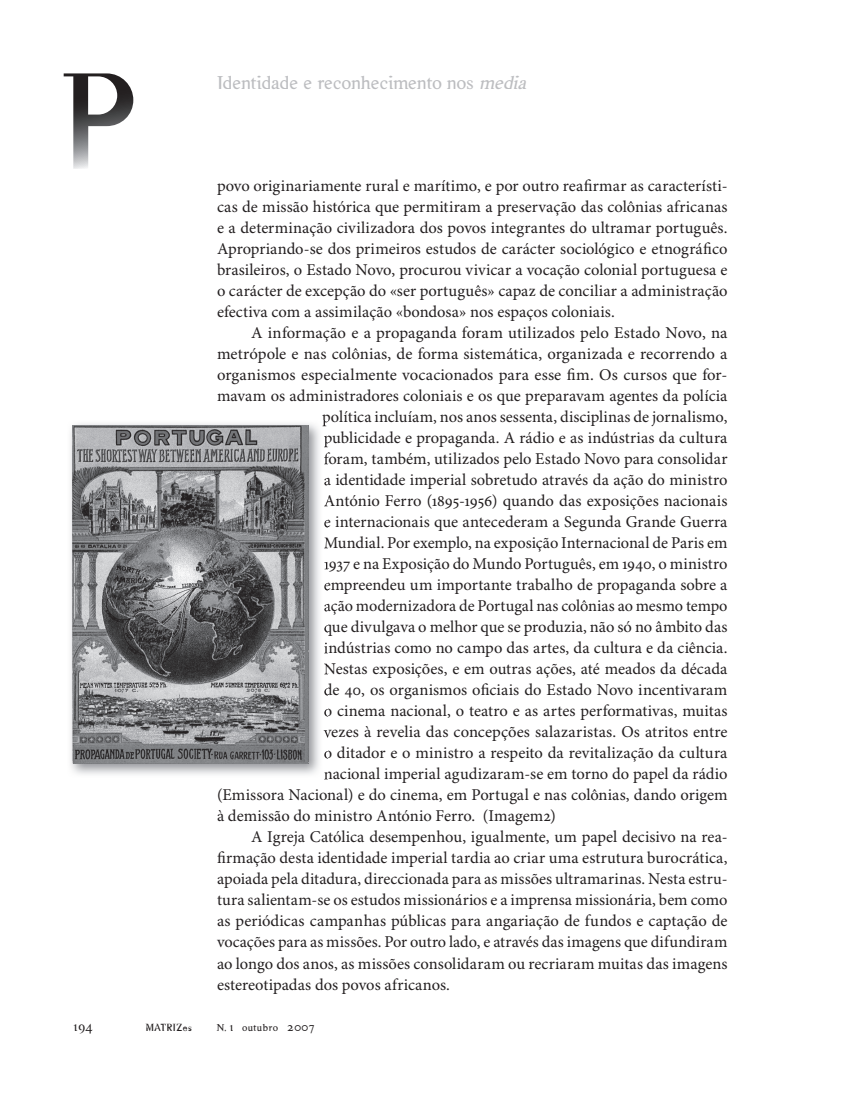
<style>
.page{position:relative;width:851px;height:1106px;background:#fff}
.page>*{position:absolute;margin:0;border:0;box-sizing:border-box;transform-origin:0 0}
.t1{font:19.5px "Hard Times";letter-spacing:.01em;color:#bcbdc0}
.t2{font:16.5px/21px "Minion Pro";color:#231f20;text-align:justify}
.t3{font:13.5px "Hard Times";color:#231f20}
.t4{font:10.5px "Hard Times";color:#231f20}
.t5{font:9px "Linotype Futoni";letter-spacing:.05em;color:#231f20}
.s1{font-style:italic}
.s2{font-size:12px}
</style>
<div class="page">
<svg style="left:64px;top:73px;width:69px;height:96px"></svg>
<img style="left:70px;top:423px;width:257px;height:352px">
<svg style="left:322px;top:420px;width:5px;height:6px"></svg>
<img style="left:324px;top:431px;width:3px;height:16px">
<img style="left:324px;top:452px;width:3px;height:16px">
<img style="left:324px;top:473px;width:3px;height:16px">
<img style="left:324px;top:494px;width:3px;height:16px">
<img style="left:324px;top:515px;width:3px;height:16px">
<img style="left:324px;top:536px;width:3px;height:16px">
<img style="left:324px;top:557px;width:3px;height:16px">
<img style="left:324px;top:578px;width:3px;height:16px">
<img style="left:324px;top:599px;width:3px;height:16px">
<img style="left:324px;top:620px;width:3px;height:16px">
<img style="left:324px;top:641px;width:3px;height:16px">
<img style="left:324px;top:662px;width:3px;height:16px">
<img style="left:324px;top:683px;width:3px;height:16px">
<img style="left:324px;top:704px;width:3px;height:16px">
<img style="left:323px;top:725px;width:4px;height:16px">
<img style="left:324px;top:746px;width:3px;height:16px">
<img style="left:324px;top:767px;width:3px;height:13px">
<img style="left:72px;top:426px;width:236px;height:337px">
<p class="t1" style="left:217px;top:70px;width:316px">Identidade e reconhecimento nos <span class="s1">media</span></p>
<p class="t2" style="left:217px;top:176px;width:512px">povo originariamente rural e marítimo, e por outro reafirmar as característi&shy;cas de missão histórica que permitiram a preservação das colônias africanas e a determinação civilizadora dos povos integrantes do ultramar português.<br>Apropriando-se dos primeiros estudos de carácter sociológico e etnográfico brasileiros, o Estado Novo, procurou vivicar a vocação colonial portuguesa e o carácter de excepção do «ser português» capaz de conciliar a administração efectiva com a assimilação «bondosa» nos espaços coloniais.</p>
<p class="t2" style="left:251px;top:323px;width:478px">A informação e a propaganda foram utilizados pelo Estado Novo, na</p>
<p class="t2" style="left:217px;top:344px;width:512px">metrópole e nas colônias, de forma sistemática, organizada e recorrendo a</p>
<p class="t2" style="left:217px;top:365px;width:512px">organismos especialmente vocacionados para esse fim. Os cursos que for-</p>
<p class="t2" style="left:217px;top:386px;width:512px">mavam os administradores coloniais e os que preparavam agentes da polícia</p>
<p class="t2" style="left:322px;top:407px;width:407px">política incluíam, nos anos sessenta, disciplinas de jornalismo,</p>
<p class="t2" style="left:323px;top:428px;width:405px">publicidade e propaganda. A rádio e as indústrias da cultura</p>
<p class="t2" style="left:323px;top:449px;width:405px">foram, também, utilizados pelo Estado Novo para consolidar</p>
<p class="t2" style="left:323px;top:470px;width:405px">a identidade imperial sobretudo através da ação do ministro</p>
<p class="t2" style="left:323px;top:491px;width:405px">António Ferro (1895-1956) quando das exposições nacionais</p>
<p class="t2" style="left:323px;top:512px;width:405px">e internacionais que antecederam a Segunda Grande Guerra</p>
<p class="t2" style="left:323px;top:533px;width:405px">Mundial. Por exemplo, na exposição Internacional de Paris em</p>
<p class="t2" style="left:323px;top:554px;width:405px">1937 e na Exposição do Mundo Português, em 1940, o ministro</p>
<p class="t2" style="left:323px;top:575px;width:405px">empreendeu um importante trabalho de propaganda sobre a</p>
<p class="t2" style="left:323px;top:596px;width:405px">ação modernizadora de Portugal nas colônias ao mesmo tempo</p>
<p class="t2" style="left:323px;top:617px;width:405px">que divulgava o melhor que se produzia, não só no âmbito das</p>
<p class="t2" style="left:323px;top:638px;width:405px">indústrias como no campo das artes, da cultura e da ciência.</p>
<p class="t2" style="left:323px;top:659px;width:405px">Nestas exposições, e em outras ações, até meados da década</p>
<p class="t2" style="left:323px;top:680px;width:405px">de 40, os organismos oficiais do Estado Novo incentivaram</p>
<p class="t2" style="left:323px;top:701px;width:405px">o cinema nacional, o teatro e as artes performativas, muitas</p>
<p class="t2" style="left:323px;top:722px;width:405px">vezes à revelia das concepções salazaristas. Os atritos entre</p>
<p class="t2" style="left:323px;top:743px;width:405px">o ditador e o ministro a respeito da revitalização da cultura</p>
<p class="t2" style="left:323px;top:764px;width:405px">nacional imperial agudizaram-se em torno do papel da rádio</p>
<p class="t2" style="left:217px;top:785px;width:512px">(Emissora Nacional) e do cinema, em Portugal e nas colônias, dando origem</p>
<p class="t2" style="left:217px;top:806px;width:340px">à demissão do ministro António Ferro. (Imagem2)</p>
<p class="t2" style="left:251px;top:827px;width:478px">A Igreja Católica desempenhou, igualmente, um papel decisivo na rea-</p>
<p class="t2" style="left:217px;top:848px;width:512px">firmação desta identidade imperial tardia ao criar uma estrutura burocrática,</p>
<p class="t2" style="left:217px;top:869px;width:512px">apoiada pela ditadura, direccionada para as missões ultramarinas. Nesta estru-</p>
<p class="t2" style="left:217px;top:890px;width:512px">tura salientam-se os estudos missionários e a imprensa missionária, bem como</p>
<p class="t2" style="left:217px;top:911px;width:512px">as periódicas campanhas públicas para angariação de fundos e captação de</p>
<p class="t2" style="left:217px;top:932px;width:512px">vocações para as missões. Por outro lado, e através das imagens que difundiram</p>
<p class="t2" style="left:217px;top:953px;width:512px">ao longo dos anos, as missões consolidaram ou recriaram muitas das imagens</p>
<p class="t2" style="left:217px;top:974px;width:234px">estereotipadas dos povos africanos.</p>
<p class="t3" style="left:72px;top:1017px;width:22px">194</p>
<p class="t5" style="left:146px;top:1022px;width:47px">MATRIZES</p>
<p class="t4" style="left:217px;top:1021px;width:99px">n. <span class="s2">1</span> outubro <span class="s2">2007</span></p>
</div>
